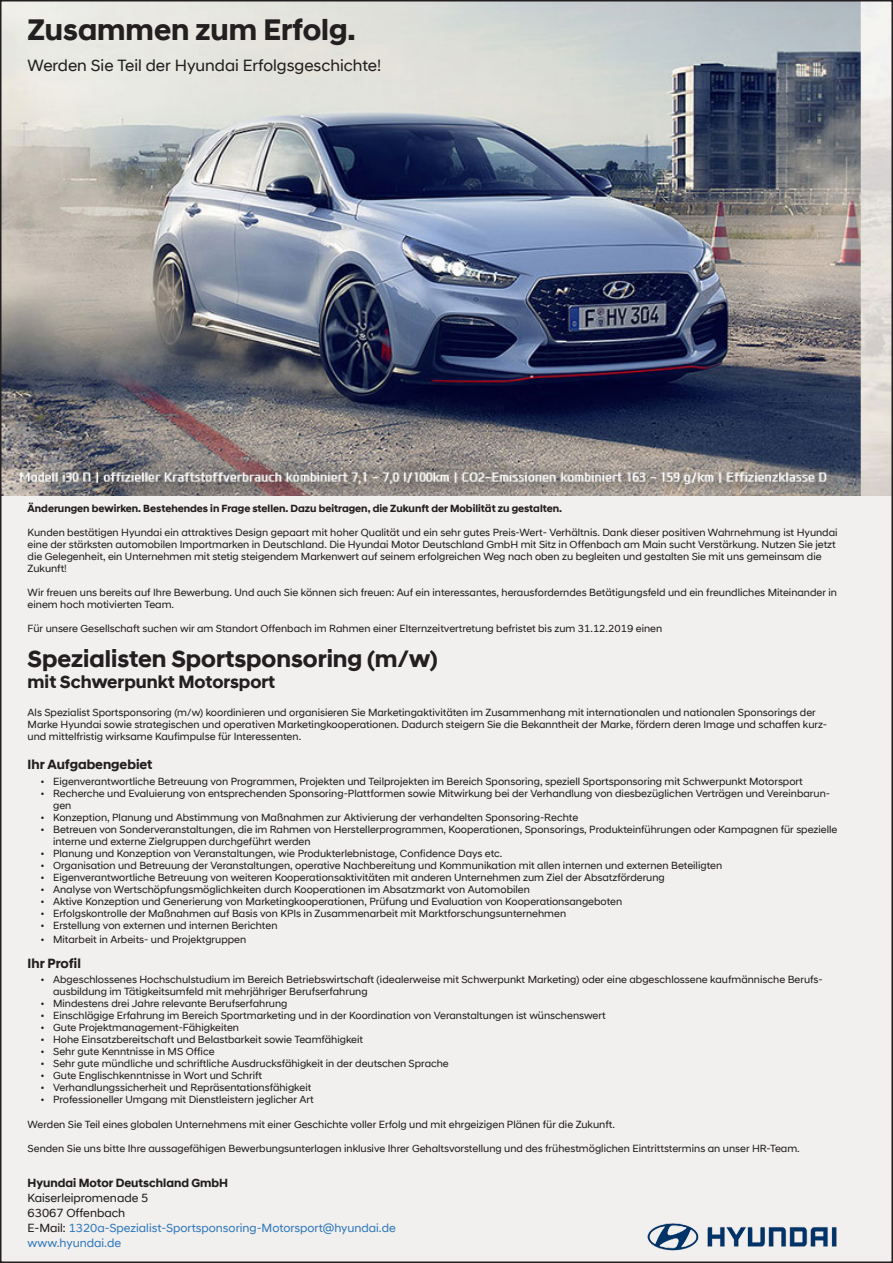
<style>
.page{position:relative;width:893px;height:1263px;background:#f2efef}
.page>*{position:absolute;margin:0;border:0;box-sizing:border-box;transform-origin:0 0}
.t1{font:700 30px "Hyundai Sans Head Office";color:#231f20}
.t2{font:700 24px "Hyundai Sans Head Office";color:#231f20}
.t3{font:700 18px "Hyundai Sans Head Office";color:#231f20}
.t4{font:16.5px "Hyundai Sans Head Office";color:#231f20}
.t5{font:700 13.5px "Hyundai Sans Head Office";color:#231f20}
.t6{font:12px "Hyundai Sans Head Office";color:#317abc}
.t7{font:12px "Hyundai Sans Head Office";color:#231f20}
.t8{font:700 12px "Hyundai Sans Head Office";color:#231f20}
.t9{font:10.5px/12px "Hyundai Sans Head Office";color:#231f20}
.t10{font:700 10.5px "Hyundai Sans Head Office";color:#231f20}
.s1{color:#231f20}
</style>
<div class="page">
<img style="left:647px;top:1223px;width:190px;height:28px">
<img style="left:3px;top:3px;width:887px;height:493px">
<p class="t1" style="left:28px;top:11px;width:330px">Zusammen zum Erfolg.</p>
<p class="t4" style="left:28px;top:56px;width:355px">Werden Sie Teil der Hyundai Erfolgsgeschichte!</p>
<p class="t10" style="left:28px;top:502px;width:536px">Änderungen bewirken. Bestehendes in Frage stellen. Dazu beitragen, die Zukunft der Mobilität zu gestalten.</p>
<p class="t9" style="left:28px;top:526px;width:811px">Kunden bestätigen Hyundai ein attraktives Design gepaart mit hoher Qualität und ein sehr gutes Preis-Wert- Verhältnis. Dank dieser positiven Wahrnehmung ist Hyundai eine der stärksten automobilen Importmarken in Deutschland. Die Hyundai Motor Deutschland GmbH mit Sitz in Offenbach am Main sucht Verstärkung. Nutzen Sie jetzt die Gelegenheit, ein Unternehmen mit stetig steigendem Markenwert auf seinem erfolgreichen Weg nach oben zu begleiten und gestalten Sie mit uns gemeinsam die Zukunft!</p>
<p class="t9" style="left:28px;top:586px;width:811px">Wir freuen uns bereits auf Ihre Bewerbung. Und auch Sie können sich freuen: Auf ein interessantes, herausforderndes Betätigungsfeld und ein freundliches Miteinander in einem hoch motivierten Team.</p>
<p class="t9" style="left:28px;top:622px;width:636px">Für unsere Gesellschaft suchen wir am Standort Offenbach im Rahmen einer Elternzeitvertretung befristet bis zum 31.12.2019 einen</p>
<p class="t2" style="left:28px;top:644px;width:412px">Spezialisten Sportsponsoring (m/w)</p>
<p class="t3" style="left:28px;top:671px;width:249px">mit Schwerpunkt Motorsport</p>
<p class="t9" style="left:28px;top:706px;width:801px">Als Spezialist Sportsponsoring (m/w) koordinieren und organisieren Sie Marketingaktivitäten im Zusammenhang mit internationalen und nationalen Sponsorings der<br>Marke Hyundai sowie strategischen und operativen Marketingkooperationen. Dadurch steigern Sie die Bekanntheit der Marke, fördern deren Image und schaffen kurz&shy;und mittelfristig wirksame Kaufimpulse für Interessenten.</p>
<p class="t5" style="left:28px;top:756px;width:126px">Ihr Aufgabengebiet</p>
<p class="t9" style="left:40px;top:776px;width:764px">• Eigenverantwortliche Betreuung von Programmen, Projekten und Teilprojekten im Bereich Sponsoring, speziell Sportsponsoring mit Schwerpunkt Motorsport</p>
<p class="t9" style="left:53px;top:788px;width:778px;text-indent:-13px">• Recherche und Evaluierung von entsprechenden Sponsoring-Plattformen sowie Mitwirkung bei der Verhandlung von diesbezüglichen Verträgen und Vereinbarun&shy;gen</p>
<p class="t9" style="left:40px;top:812px;width:539px">• Konzeption, Planung und Abstimmung von Maßnahmen zur Aktivierung der verhandelten Sponsoring-Rechte</p>
<p class="t9" style="left:53px;top:824px;width:786px;text-indent:-13px">• Betreuen von Sonderveranstaltungen, die im Rahmen von Herstellerprogrammen, Kooperationen, Sponsorings, Produkteinführungen oder Kampagnen für spezielle interne und externe Zielgruppen durchgeführt werden</p>
<p class="t9" style="left:40px;top:848px;width:464px">• Planung und Konzeption von Veranstaltungen, wie Produkterlebnistage, Confidence Days etc.</p>
<p class="t9" style="left:40px;top:860px;width:683px">• Organisation und Betreuung der Veranstaltungen, operative Nachbereitung und Kommunikation mit allen internen und externen Beteiligten</p>
<p class="t9" style="left:40px;top:872px;width:626px">• Eigenverantwortliche Betreuung von weiteren Kooperationsaktivitäten mit anderen Unternehmen zum Ziel der Absatzförderung</p>
<p class="t9" style="left:40px;top:884px;width:491px">• Analyse von Wertschöpfungsmöglichkeiten durch Kooperationen im Absatzmarkt von Automobilen</p>
<p class="t9" style="left:40px;top:896px;width:583px">• Aktive Konzeption und Generierung von Marketingkooperationen, Prüfung und Evaluation von Kooperationsangeboten</p>
<p class="t9" style="left:40px;top:908px;width:527px">• Erfolgskontrolle der Maßnahmen auf Basis von KPIs in Zusammenarbeit mit Marktforschungsunternehmen</p>
<p class="t9" style="left:40px;top:920px;width:239px">• Erstellung von externen und internen Berichten</p>
<p class="t9" style="left:40px;top:933px;width:207px">• Mitarbeit in Arbeits- und Projektgruppen</p>
<p class="t5" style="left:28px;top:955px;width:55px">Ihr Profil</p>
<p class="t9" style="left:53px;top:973px;width:771px;text-indent:-13px">• Abgeschlossenes Hochschulstudium im Bereich Betriebswirtschaft (idealerweise mit Schwerpunkt Marketing) oder eine abgeschlossene kaufmännische Berufs&shy;ausbildung im Tätigkeitsumfeld mit mehrjähriger Berufserfahrung</p>
<p class="t9" style="left:40px;top:997px;width:249px">• Mindestens drei Jahre relevante Berufserfahrung</p>
<p class="t9" style="left:40px;top:1009px;width:567px">• Einschlägige Erfahrung im Bereich Sportmarketing und in der Koordination von Veranstaltungen ist wünschenswert</p>
<p class="t9" style="left:40px;top:1021px;width:200px">• Gute Projektmanagement-Fähigkeiten</p>
<p class="t9" style="left:40px;top:1033px;width:324px">• Hohe Einsatzbereitschaft und Belastbarkeit sowie Teamfähigkeit</p>
<p class="t9" style="left:40px;top:1045px;width:176px">• Sehr gute Kenntnisse in MS Office</p>
<p class="t9" style="left:40px;top:1057px;width:410px">• Sehr gute mündliche und schriftliche Ausdrucksfähigkeit in der deutschen Sprache</p>
<p class="t9" style="left:40px;top:1069px;width:223px">• Gute Englischkenntnisse in Wort und Schrift</p>
<p class="t9" style="left:40px;top:1081px;width:272px">• Verhandlungssicherheit und Repräsentationsfähigkeit</p>
<p class="t9" style="left:40px;top:1093px;width:275px">• Professioneller Umgang mit Dienstleistern jeglicher Art</p>
<p class="t9" style="left:28px;top:1118px;width:589px">Werden Sie Teil eines globalen Unternehmens mit einer Geschichte voller Erfolg und mit ehrgeizigen Plänen für die Zukunft.</p>
<p class="t9" style="left:28px;top:1142px;width:774px">Senden Sie uns bitte Ihre aussagefähigen Bewerbungsunterlagen inklusive Ihrer Gehaltsvorstellung und des frühestmöglichen Eintrittstermins an unser HR-Team.</p>
<p class="t8" style="left:28px;top:1176px;width:202px">Hyundai Motor Deutschland GmbH</p>
<p class="t7" style="left:28px;top:1191px;width:122px">Kaiserleipromenade 5</p>
<p class="t7" style="left:28px;top:1206px;width:99px">63067 Offenbach</p>
<p class="t6" style="left:28px;top:1221px;width:370px"><span class="s1">E-Mail:</span> 1320a-Spezialist-Sportsponsoring-Motorsport@hyundai.de</p>
<p class="t6" style="left:28px;top:1236px;width:95px">www.hyundai.de</p>
</div>
